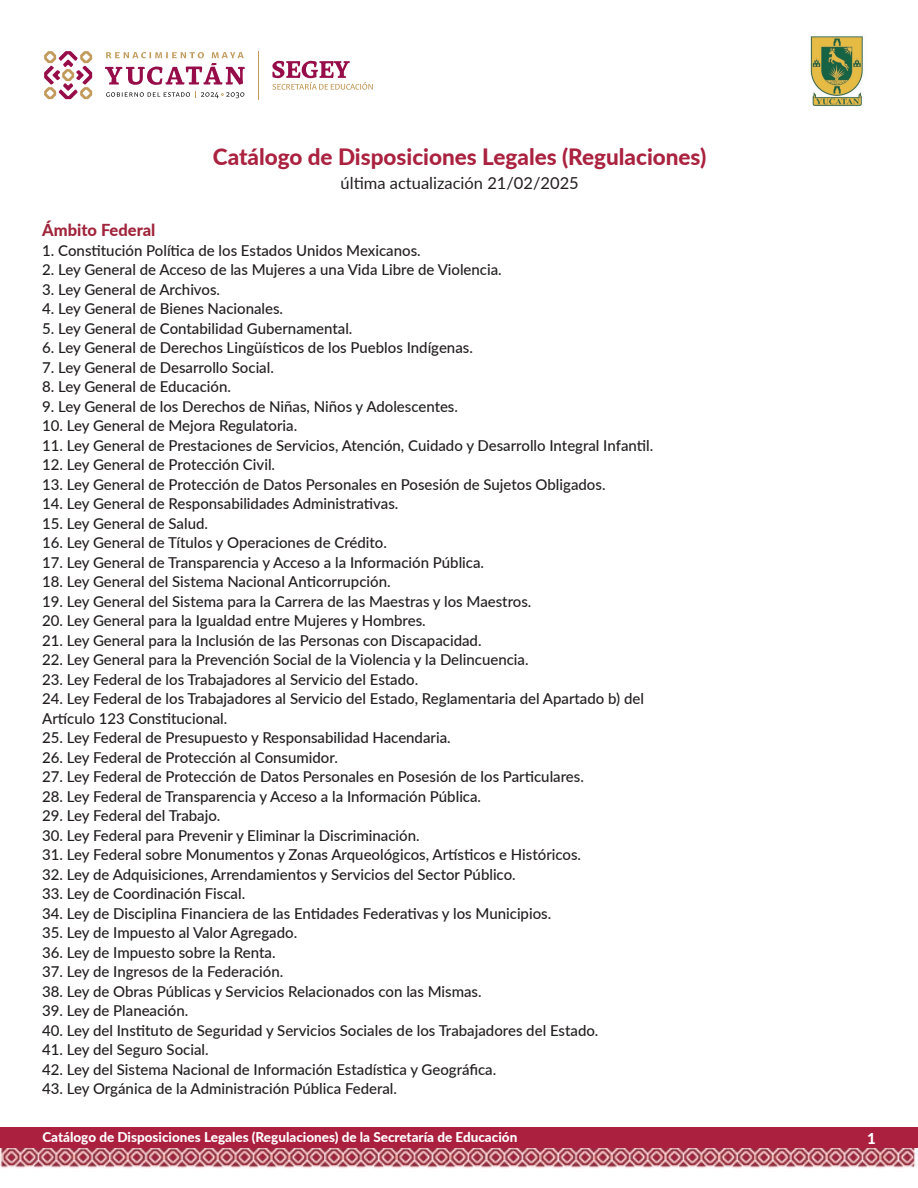
<style>
.page{position:relative;width:918px;height:1188px;background:#fff}
.page>*{position:absolute;margin:0;border:0;box-sizing:border-box;transform-origin:0 0}
.t1{font:800 22.5px "Lato";color:#aa2240}
.t2{font:16.5px "Lato";color:#231f20}
.t3{font:800 16.5px "Lato";color:#a0243b}
.t4{font:500 15px/19.5px "Lato";color:#231f20}
.t5{font:800 15px "Lato";color:#fff}
.t6{font:800 13.5px "Lato";color:#fff}
</style>
<div class="page">
<img style="left:0;top:1148px;width:918px;height:20px">
<div style="left:0;top:1127px;width:918px;height:21px;background:#ab1f3f"></div>
<img style="left:810px;top:36px;width:53px;height:71px">
<hr style="left:259px;top:51px;width:1px;height:48px;background:#c29a5b">
<svg style="left:44px;top:51px;width:48px;height:48px"></svg>
<svg style="left:105px;top:52px;width:140px;height:33px"></svg>
<svg style="left:106px;top:91px;width:138px;height:7px"></svg>
<svg style="left:272px;top:61px;width:101px;height:29px"></svg>
<h1 class="t1" style="left:213px;top:140px;width:495px">Catálogo de Disposiciones Legales (Regulaciones)</h1>
<p class="t2" style="left:341px;top:171px;width:240px">última actualización 21/02/2025</p>
<p class="t3" style="left:42px;top:218px;width:115px">Ámbito Federal</p>
<p class="t4" style="left:42px;top:240px;width:380px">1. Constitución Política de los Estados Unidos Mexicanos.</p>
<p class="t4" style="left:42px;top:260px;width:461px">2. Ley General de Acceso de las Mujeres a una Vida Libre de Violencia.</p>
<p class="t4" style="left:42px;top:279px;width:179px">3. Ley General de Archivos.</p>
<p class="t4" style="left:42px;top:299px;width:242px">4. Ley General de Bienes Nacionales.</p>
<p class="t4" style="left:42px;top:318px;width:312px">5. Ley General de Contabilidad Gubernamental.</p>
<p class="t4" style="left:42px;top:338px;width:432px">6. Ley General de Derechos Lingüísticos de los Pueblos Indígenas.</p>
<p class="t4" style="left:42px;top:357px;width:233px">7. Ley General de Desarrollo Social.</p>
<p class="t4" style="left:42px;top:377px;width:190px">8. Ley General de Educación.</p>
<p class="t4" style="left:42px;top:396px;width:417px">9. Ley General de los Derechos de Niñas, Niños y Adolescentes.</p>
<p class="t4" style="left:42px;top:416px;width:257px">10. Ley General de Mejora Regulatoria.</p>
<p class="t4" style="left:42px;top:435px;width:613px">11. Ley General de Prestaciones de Servicios, Atención, Cuidado y Desarrollo Integral Infantil.</p>
<p class="t4" style="left:42px;top:455px;width:234px">12. Ley General de Protección Civil.</p>
<p class="t4" style="left:42px;top:474px;width:565px">13. Ley General de Protección de Datos Personales en Posesión de Sujetos Obligados.</p>
<p class="t4" style="left:42px;top:494px;width:358px">14. Ley General de Responsabilidades Administrativas.</p>
<p class="t4" style="left:42px;top:513px;width:167px">15. Ley General de Salud.</p>
<p class="t4" style="left:42px;top:533px;width:346px">16. Ley General de Títulos y Operaciones de Crédito.</p>
<p class="t4" style="left:42px;top:552px;width:443px">17. Ley General de Transparencia y Acceso a la Información Pública.</p>
<p class="t4" style="left:42px;top:572px;width:350px">18. Ley General del Sistema Nacional Anticorrupción.</p>
<p class="t4" style="left:42px;top:591px;width:491px">19. Ley General del Sistema para la Carrera de las Maestras y los Maestros.</p>
<p class="t4" style="left:42px;top:611px;width:385px">20. Ley General para la Igualdad entre Mujeres y Hombres.</p>
<p class="t4" style="left:42px;top:630px;width:441px">21. Ley General para la Inclusión de las Personas con Discapacidad.</p>
<p class="t4" style="left:42px;top:650px;width:488px">22. Ley General para la Prevención Social de la Violencia y la Delincuencia.</p>
<p class="t4" style="left:42px;top:669px;width:378px">23. Ley Federal de los Trabajadores al Servicio del Estado.</p>
<p class="t4" style="left:42px;top:689px;width:603px">24. Ley Federal de los Trabajadores al Servicio del Estado, Reglamentaria del Apartado b) del<br>Artículo 123 Constitucional.</p>
<p class="t4" style="left:42px;top:728px;width:410px">25. Ley Federal de Presupuesto y Responsabilidad Hacendaria.</p>
<p class="t4" style="left:42px;top:747px;width:297px">26. Ley Federal de Protección al Consumidor.</p>
<p class="t4" style="left:42px;top:767px;width:543px">27. Ley Federal de Protección de Datos Personales en Posesión de los Particulares.</p>
<p class="t4" style="left:42px;top:786px;width:440px">28. Ley Federal de Transparencia y Acceso a la Información Pública.</p>
<p class="t4" style="left:42px;top:806px;width:180px">29. Ley Federal del Trabajo.</p>
<p class="t4" style="left:42px;top:825px;width:379px">30. Ley Federal para Prevenir y Eliminar la Discriminación.</p>
<p class="t4" style="left:42px;top:845px;width:540px">31. Ley Federal sobre Monumentos y Zonas Arqueológicos, Artísticos e Históricos.</p>
<p class="t4" style="left:42px;top:864px;width:475px">32. Ley de Adquisiciones, Arrendamientos y Servicios del Sector Público.</p>
<p class="t4" style="left:42px;top:884px;width:205px">33. Ley de Coordinación Fiscal.</p>
<p class="t4" style="left:42px;top:903px;width:511px">34. Ley de Disciplina Financiera de las Entidades Federativas y los Municipios.</p>
<p class="t4" style="left:42px;top:923px;width:257px">35. Ley de Impuesto al Valor Agregado.</p>
<p class="t4" style="left:42px;top:942px;width:235px">36. Ley de Impuesto sobre la Renta.</p>
<p class="t4" style="left:42px;top:962px;width:243px">37. Ley de Ingresos de la Federación.</p>
<p class="t4" style="left:42px;top:981px;width:441px">38. Ley de Obras Públicas y Servicios Relacionados con las Mismas.</p>
<p class="t4" style="left:42px;top:1001px;width:148px">39. Ley de Planeación.</p>
<p class="t4" style="left:42px;top:1020px;width:558px">40. Ley del Instituto de Seguridad y Servicios Sociales de los Trabajadores del Estado.</p>
<p class="t4" style="left:42px;top:1040px;width:168px">41. Ley del Seguro Social.</p>
<p class="t4" style="left:42px;top:1059px;width:456px">42. Ley del Sistema Nacional de Información Estadística y Geográfica.</p>
<p class="t4" style="left:42px;top:1079px;width:356px">43. Ley Orgánica de la Administración Pública Federal.</p>
<p class="t6" style="left:42px;top:1127px;width:476px">Catálogo de Disposiciones Legales (Regulaciones) de la Secretaría de Educación</p>
<p class="t5" style="left:867px;top:1127px;width:10px">1</p>
</div>
